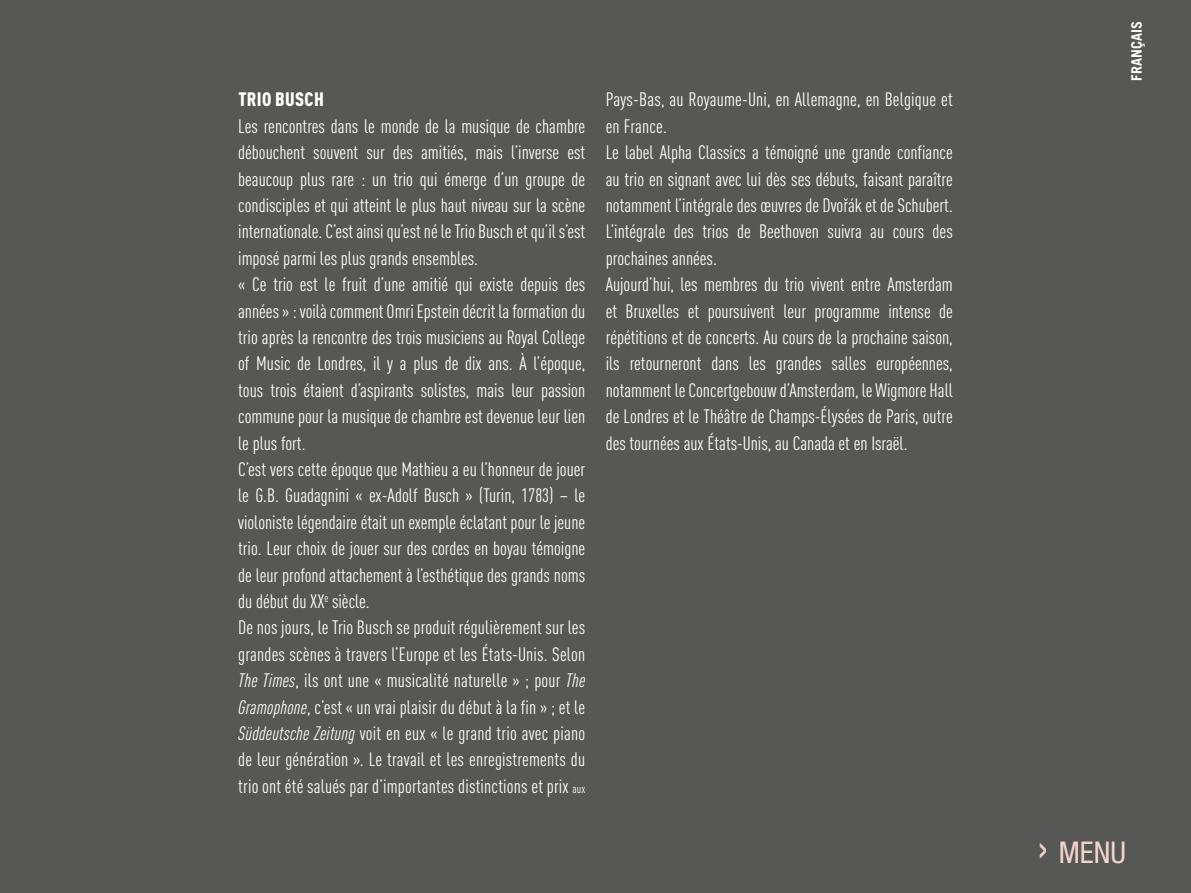
<style>
.page{position:relative;width:1191px;height:893px;background:#575756}
.page>*{position:absolute;margin:0;border:0;box-sizing:border-box;transform-origin:0 0}
.t1{font:condensed 30px "Helvetica Neue";color:#f2d4cb}
.t2{font:condensed 19.2px/26.4px "DIN Pro";color:#fff}
.t3{font:900 condensed 19.2px "DIN Pro";letter-spacing:.02em;color:#fff}
.t4{font:700 14.4px "Trade Gothic LT Std";color:#fff}
.s1{font-style:italic}
.s2{font-size:12px}
.s3{font-size:43.5px}
</style>
<div class="page">
<p class="t3" style="left:238px;top:85px;width:87px">TRIO BUSCH</p>
<p class="t2" style="left:238px;top:111px;width:349px">Les rencontres dans le monde de la musique de chambre débouchent souvent sur des amitiés, mais l’inverse est beaucoup plus rare : un trio qui émerge d’un groupe de condisciples et qui atteint le plus haut niveau sur la scène internationale. C’est ainsi qu’est né le Trio Busch et qu’il s’est imposé parmi les plus grands ensembles.<br>« Ce trio est le fruit d’une amitié qui existe depuis des années » : voilà comment Omri Epstein décrit la formation du trio après la rencontre des trois musiciens au Royal College of Music de Londres, il y a plus de dix ans. À l’époque, tous trois étaient d’aspirants solistes, mais leur passion commune pour la musique de chambre est devenue leur lien le plus fort.<br>C’est vers cette époque que Mathieu a eu l’honneur de jouer le G.B. Guadagnini « ex-Adolf Busch » (Turin, 1783) – le violoniste légendaire était un exemple éclatant pour le jeune trio. Leur choix de jouer sur des cordes en boyau témoigne de leur profond attachement à l’esthétique des grands noms du début du XX<sup>e</sup> siècle.<br>De nos jours, le Trio Busch se produit régulièrement sur les grandes scènes à travers l’Europe et les États-Unis. Selon <span class="s1">The Times</span>, ils ont une « musicalité naturelle » ; pour <span class="s1">The Gramophone</span>, c’est « un vrai plaisir du début à la fin » ; et le <span class="s1">Süddeutsche Zeitung</span> voit en eux « le grand trio avec piano de leur génération ». Le travail et les enregistrements du trio ont été salués par d’importantes distinctions et prix <span class="s2">aux</span></p>
<p class="t2" style="left:605px;top:85px;width:349px">Pays-Bas, au Royaume-Uni, en Allemagne, en Belgique et en France.<br>Le label Alpha Classics a témoigné une grande confiance au trio en signant avec lui dès ses débuts, faisant paraître notamment l’intégrale des œuvres de Dvořák et de Schubert.<br>L’intégrale des trios de Beethoven suivra au cours des prochaines années.<br>Aujourd’hui, les membres du trio vivent entre Amsterdam et Bruxelles et poursuivent leur programme intense de répétitions et de concerts. Au cours de la prochaine saison, ils retourneront dans les grandes salles européennes, notamment le Concertgebouw d’Amsterdam, le Wigmore Hall de Londres et le Théâtre de Champs-Élysées de Paris, outre des tournées aux États-Unis, au Canada et en Israël.</p>
<p class="t4" style="left:1127px;top:81px;width:61px;rotate:-90deg">français</p>
<h1 class="t1" style="left:1037px;top:835px;width:90px"><span class="s3">›</span> MENU</h1>
</div>
